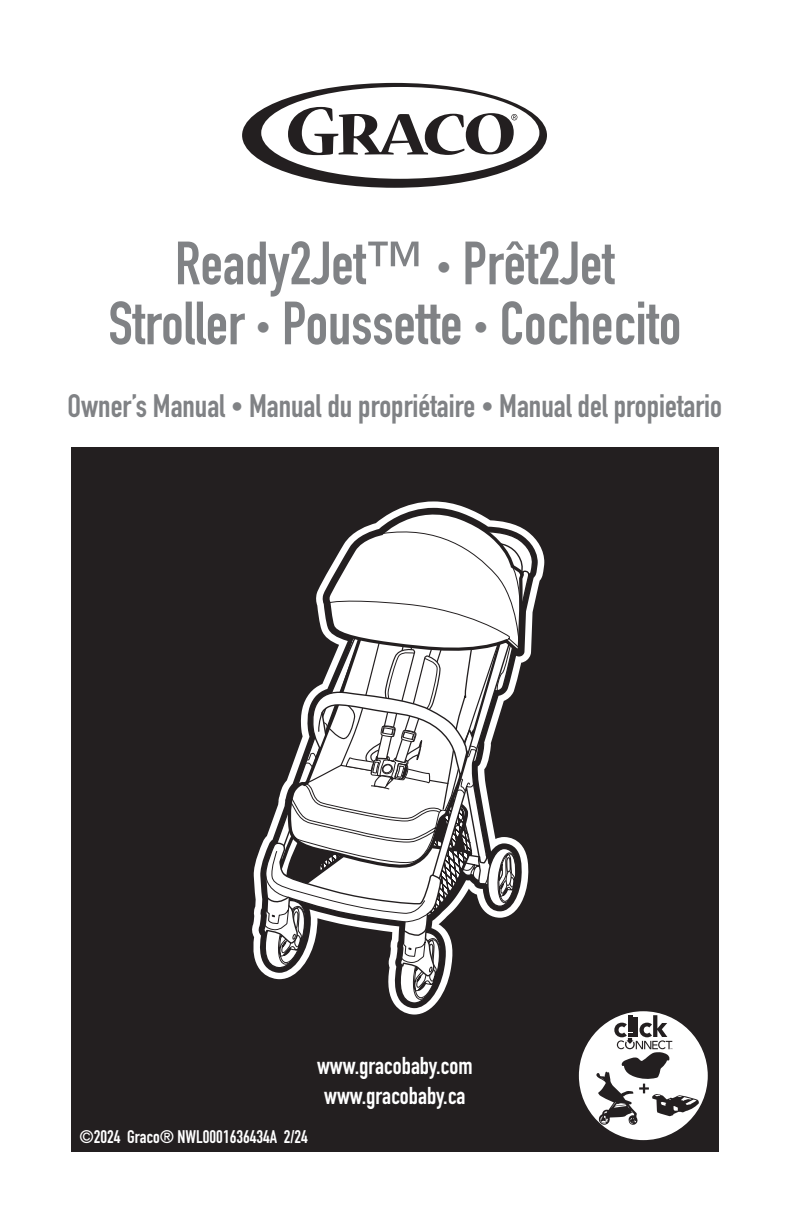
<style>
.page{position:relative;width:792px;height:1224px;background:#fff}
.page>*{position:absolute;margin:0;border:0;box-sizing:border-box;transform-origin:0 0}
.t1{font:700 60px/60px "DIN Condensed";color:#808285;text-align:center}
.t2{font:700 32px "DIN Condensed";color:#808285}
.t3{font:700 24px "DIN Condensed";color:#fff}
.t4{font:700 18px "DIN Condensed";color:#fff}
.s1{font-size:30px}
.s2{font-size:24px}
</style>
<div class="page">
<div style="left:71px;top:448px;width:648px;height:704px;background:#231f20"></div>
<svg style="left:242px;top:83px;width:305px;height:105px"></svg>
<div style="left:578px;top:1010px;width:131px;height:131px;background:#fff;border-radius:50%"></div>
<svg style="left:596px;top:1015px;width:103px;height:110px"></svg>
<svg style="left:252px;top:537px;width:292px;height:478px"></svg>
<svg style="left:261px;top:501px;width:273px;height:505px"></svg>
<p class="t1" style="left:108px;top:233px;width:574px">Ready2Jet™ <span class="s1">•</span> Prêt2Jet<br>Stroller <span class="s1">•</span> Poussette <span class="s1">•</span> Cochecito</p>
<p class="t2" style="left:68px;top:384px;width:656px">Owner’s Manual <span class="s2">•</span> Manual du propriétaire <span class="s2">•</span> Manual del propietario</p>
<p class="t4" style="left:79px;top:1124px;width:230px">©2024 Graco® NWL0001636434A 2/24</p>
<p class="t3" style="left:317px;top:1049px;width:157px">www.gracobaby.com</p>
<p class="t3" style="left:324px;top:1079px;width:143px">www.gracobaby.ca</p>
</div>
